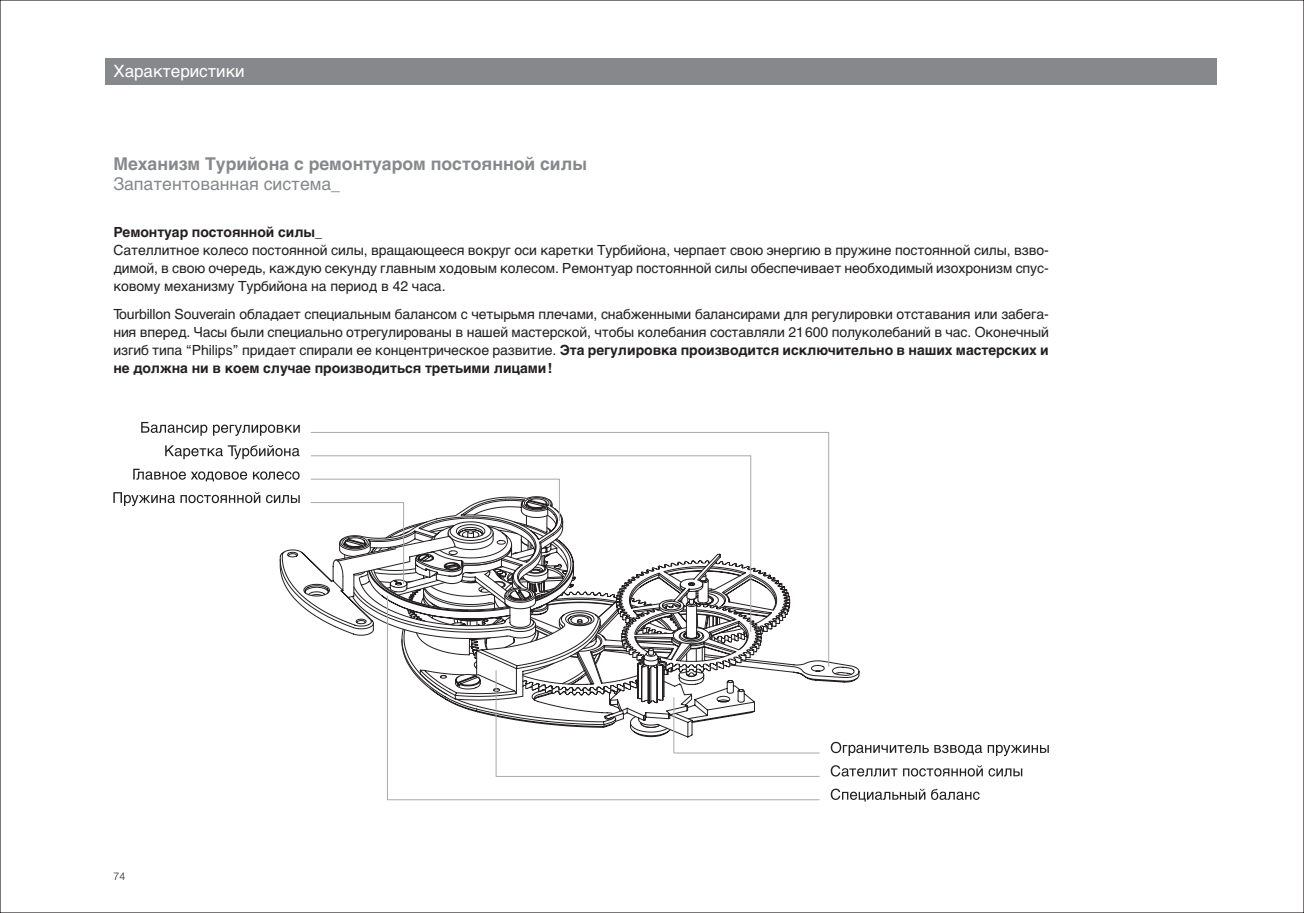
<style>
.page{position:relative;width:1304px;height:913px;background:#fff}
.page>*{position:absolute;margin:0;border:0;box-sizing:border-box;transform-origin:0 0}
.t1{font:700 17.6px "Helvetica Cyr";color:#86888c}
.t2{font:17.6px "Helvetica Cyr Upright";color:#86888c}
.t3{font:17px "Helvetica Cyr Upright";color:#fff}
.t4{font:14px/18px "Helvetica Cyr Upright";letter-spacing:-.005em;color:#231f20;text-align:justify}
.t5{font:700 14px "Helvetica Cyr";letter-spacing:-.005em;color:#231f20}
.t6{font:300 10.6px "Helvetica Neue";color:#231f20}
.s1{font-family:"Helvetica Cyr";font-weight:700}
</style>
<div class="page">
<svg style="left:310px;top:432px;width:520px;height:37px"></svg>
<svg style="left:387px;top:777px;width:433px;height:23px"></svg>
<svg style="left:831px;top:788px;width:94px;height:13px"></svg>
<svg style="left:931px;top:789px;width:49px;height:11px"></svg>
<svg style="left:141px;top:422px;width:66px;height:14px"></svg>
<svg style="left:213px;top:425px;width:87px;height:11px"></svg>
<svg style="left:165px;top:445px;width:135px;height:14px"></svg>
<svg style="left:113px;top:469px;width:936px;height:308px"></svg>
<div style="left:105px;top:58px;width:1112px;height:27px;background:#86888c"></div>
<p class="t3" style="left:113px;top:65px;width:133px">Характеристики</p>
<p class="t1" style="left:113px;top:157px;width:475px">Механизм Турийона с ремонтуаром постоянной силы</p>
<p class="t2" style="left:113px;top:177px;width:228px">Запатентованная система_</p>
<p class="t5" style="left:113px;top:226px;width:210px">Ремонтуар постоянной силы_</p>
<p class="t4" style="left:113px;top:242px;width:937px">Сателлитное колесо постоянной силы, вращающееся вокруг оси каретки Турбийона, черпает свою энергию в пружине постоянной силы, взво&shy;димой, в свою очередь, каждую секунду главным ходовым колесом. Ремонтуар постоянной силы обеспечивает необходимый изохронизм спус&shy;ковому механизму Турбийона на период в 42 часа.</p>
<p class="t4" style="left:113px;top:306px;width:937px">Tourbillon Souverain обладает специальным балансом с четырьмя плечами, снабженными балансирами для регулировки отставания или забега&shy;ния вперед. Часы были специально отрегулированы в нашей мастерской, чтобы колебания составляли 21600 полуколебаний в час. Оконечный изгиб типа “Philips” придает спирали ее концентрическое развитие. <span class="s1">Эта регулировка производится исключительно в наших мастерских и</span></p>
<p class="t5" style="left:113px;top:362px;width:441px">не должна ни в коем случае производиться третьими лицами!</p>
<p class="t6" style="left:113px;top:872px;width:14px">74</p>
</div>
